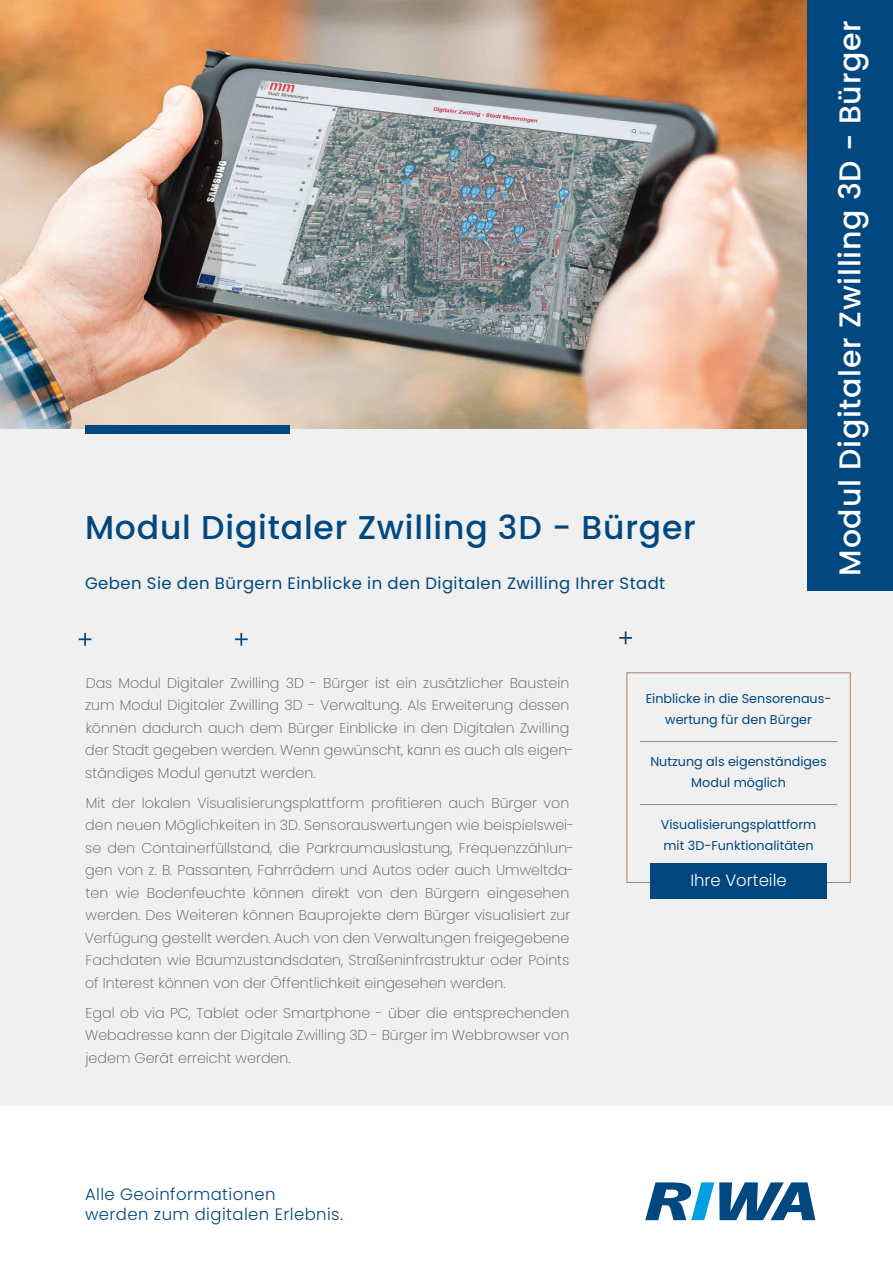
<style>
.page{position:relative;width:893px;height:1263px;background:#fff}
.page>*{position:absolute;margin:0;border:0;box-sizing:border-box;transform-origin:0 0}
.t1{font:500 33px "Poppins";letter-spacing:.025em;color:#00487f}
.t2{font:500 30px "Poppins";letter-spacing:.025em;color:#fff}
.t3{font:16.5px "Poppins";letter-spacing:.025em;color:#00487f}
.t4{font:300 16.5px/19.8px "Poppins";letter-spacing:.025em;color:#00487f}
.t5{font:300 16.5px "Poppins";color:#fff}
.t6{font:200 14.25px/22.5px "Poppins";color:#575756}
.t7{font:12.75px/21px "Poppins";color:#004780;text-align:center}
</style>
<div class="page">
<div style="left:0;top:428px;width:893px;height:677px;background:#f0f0f0"></div>
<svg style="left:645px;top:1182px;width:170px;height:38px"></svg>
<svg style="left:79px;top:633px;width:12px;height:13px"></svg>
<svg style="left:235px;top:633px;width:13px;height:13px"></svg>
<svg style="left:619px;top:631px;width:13px;height:13px"></svg>
<img style="left:0;top:0;width:808px;height:428px">
<div style="left:85px;top:425px;width:204px;height:9px;background:#00487f"></div>
<hr style="left:640px;top:741px;width:197px;height:1px;background:#a68368">
<hr style="left:640px;top:804px;width:197px;height:1px;background:#a68368">
<div style="left:650px;top:863px;width:177px;height:36px;background:#004780"></div>
<div style="left:808px;top:0;width:85px;height:590px;background:#00487f"></div>
<h1 class="t1" style="left:85px;top:509px;width:612px">Modul Digitaler Zwilling 3D - Bürger</h1>
<p class="t3" style="left:85px;top:574px;width:582px">Geben Sie den Bürgern Einblicke in den Digitalen Zwilling Ihrer Stadt</p>
<h2 class="t2" style="left:833px;top:576px;width:557px;rotate:-90deg">Modul Digitaler Zwilling 3D - Bürger</h2>
<p class="t6" style="left:85px;top:671px;width:490px">Das Modul Digitaler Zwilling 3D - Bürger ist ein zusätzlicher Baustein zum Modul Digitaler Zwilling 3D - Verwaltung. Als Erweiterung dessen können dadurch auch dem Bürger Einblicke in den Digitalen Zwilling der Stadt gegeben werden. Wenn gewünscht, kann es auch als eigen&shy;ständiges Modul genutzt werden.</p>
<p class="t6" style="left:85px;top:791px;width:491px">Mit der lokalen Visualisierungsplattform profitieren auch Bürger von den neuen Möglichkeiten in 3D. Sensorauswertungen wie beispielswei&shy;se den Containerfüllstand, die Parkraumauslastung, Frequenzzählun&shy;gen von z. B. Passanten, Fahrrädern und Autos oder auch Umweltda&shy;ten wie Bodenfeuchte können direkt von den Bürgern eingesehen werden. Des Weiteren können Bauprojekte dem Bürger visualisiert zur Verfügung gestellt werden. Auch von den Verwaltungen freigegebene Fachdaten wie Baumzustandsdaten, Straßeninfrastruktur oder Points of Interest können von der Öffentlichkeit eingesehen werden.</p>
<p class="t6" style="left:85px;top:1001px;width:486px;text-align:justify">Egal ob via PC, Tablet oder Smartphone - über die entsprechenden Webadresse kann der Digitale Zwilling 3D - Bürger im Webbrowser von jedem Gerät erreicht werden.</p>
<p class="t4" style="left:85px;top:1185px;width:260px">Alle Geoinformationen werden zum digitalen Erlebnis.</p>
<p class="t7" style="left:646px;top:688px;width:187px">Einblicke in die Sensorenaus&shy;wertung für den Bürger</p>
<p class="t7" style="left:650px;top:751px;width:178px">Nutzung als eigenständiges<br>Modul möglich</p>
<p class="t7" style="left:661px;top:814px;width:157px;text-align:left">Visualisierungsplattform mit 3D-Funktionalitäten</p>
<p class="t5" style="left:690px;top:871px;width:98px">Ihre Vorteile</p>
</div>
